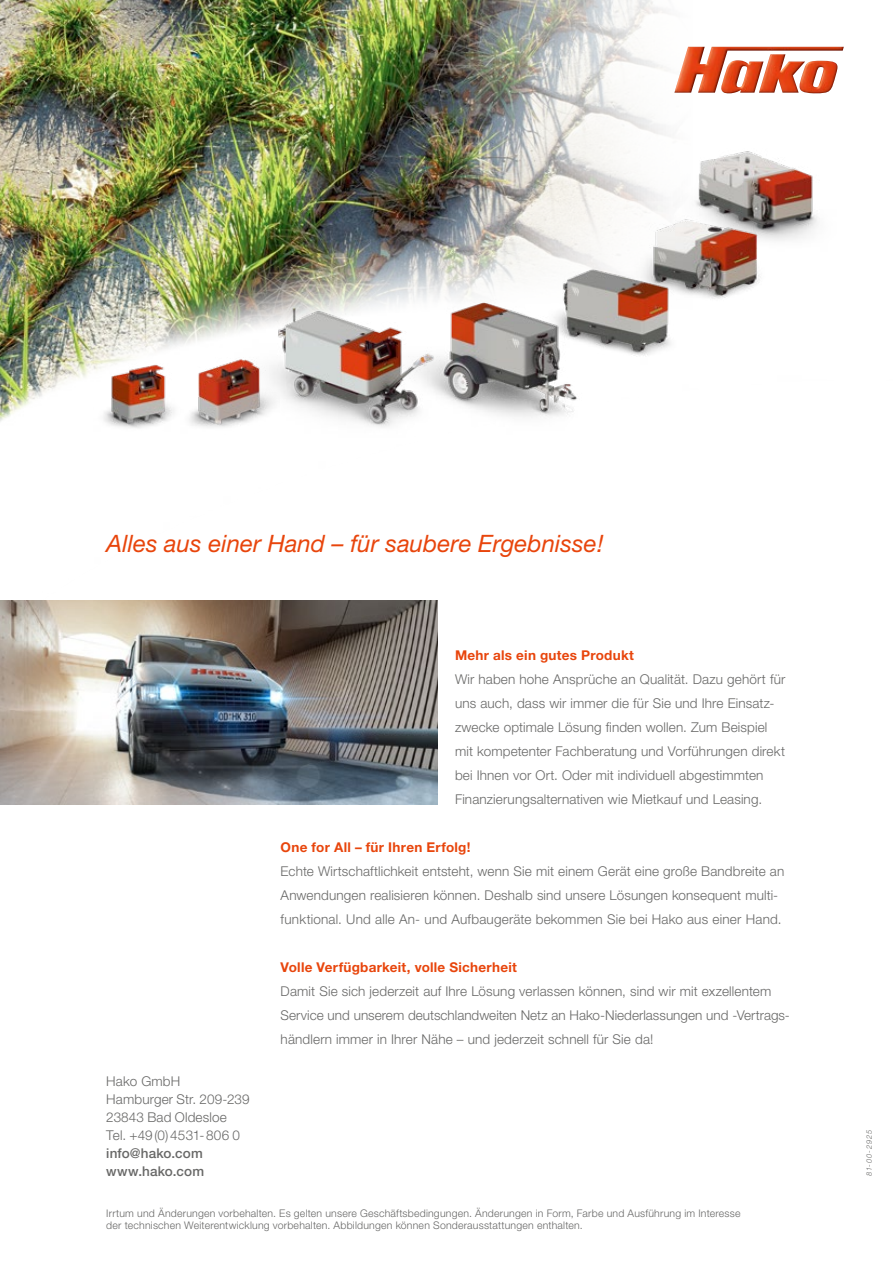
<style>
.page{position:relative;width:893px;height:1263px;background:#fff}
.page>*{position:absolute;margin:0;border:0;box-sizing:border-box;transform-origin:0 0}
.t1{font:italic 24px "Helvetica Neue LT Std";letter-spacing:.005em;color:#e8450c}
.t2{font:300 13.5px/24px "Helvetica Neue LT Std";letter-spacing:.01em;color:#686867}
.t3{font:700 13.5px "Helvetica Neue LT Std";letter-spacing:.02em;color:#e8450c}
.t4{font:500 13.5px/18px "Helvetica Neue LT Std";letter-spacing:.01em;color:#686867}
.t5{font:300 10.5px/12px "Helvetica Neue LT Std";letter-spacing:.02em;color:#686867}
.t6{font:italic 300 7.5px "Helvetica Neue LT Std";letter-spacing:.095em;color:#686867}
</style>
<div class="page">
<img style="left:0;top:0;width:693px;height:202px">
<img style="left:0;top:202px;width:616px;height:157px">
<img style="left:0;top:359px;width:130px;height:63px">
<img style="left:0;top:600px;width:438px;height:204px">
<img style="left:234px;top:295px;width:159px;height:132px">
<img style="left:674px;top:132px;width:143px;height:109px">
<img style="left:94px;top:364px;width:80px;height:64px">
<img style="left:624px;top:198px;width:159px;height:101px">
<img style="left:180px;top:357px;width:99px;height:70px">
<img style="left:393px;top:289px;width:184px;height:134px">
<img style="left:536px;top:254px;width:178px;height:141px">
<img style="left:674px;top:47px;width:170px;height:46px">
<h1 class="t1" style="left:106px;top:529px;width:499px">Alles aus einer Hand – für saubere Ergebnisse!</h1>
<p class="t2" style="left:106px;top:1072px;width:145px;line-height:18px">Hako GmbH<br>Hamburger Str. 209-239<br>23843 Bad Oldesloe<br>Tel. +49(0)4531-806 0</p>
<p class="t4" style="left:106px;top:1144px;width:99px">info@hako.com www.hako.com</p>
<p class="t3" style="left:455px;top:647px;width:181px">Mehr als ein gutes Produkt</p>
<p class="t2" style="left:455px;top:667px;width:332px">Wir haben hohe Ansprüche an Qualität. Dazu gehört für uns auch, dass wir immer die für Sie und Ihre Einsatz&shy;zwecke optimale Lösung finden wollen. Zum Beispiel mit kompetenter Fachberatung und Vorführungen direkt bei Ihnen vor Ort. Oder mit individuell abgestimmten Finanzierungsalternativen wie Mietkauf und Leasing.</p>
<p class="t3" style="left:281px;top:839px;width:191px">One for All – für Ihren Erfolg!</p>
<p class="t2" style="left:281px;top:859px;width:505px">Echte Wirtschaftlichkeit entsteht, wenn Sie mit einem Gerät eine große Bandbreite an<br>Anwendungen realisieren können. Deshalb sind unsere Lösungen konsequent multi&shy;funktional. Und alle An- und Aufbaugeräte bekommen Sie bei Hako aus einer Hand.</p>
<p class="t3" style="left:281px;top:959px;width:238px">Volle Verfügbarkeit, volle Sicherheit</p>
<p class="t2" style="left:281px;top:979px;width:509px">Damit Sie sich jederzeit auf Ihre Lösung verlassen können, sind wir mit exzellentem<br>Service und unserem deutschlandweiten Netz an Hako-Niederlassungen und -Vertrags&shy;händlern immer in Ihrer Nähe – und jederzeit schnell für Sie da!</p>
<p class="t5" style="left:106px;top:1207px;width:636px">Irrtum und Änderungen vorbehalten. Es gelten unsere Geschäftsbedingungen. Änderungen in Form, Farbe und Ausführung im Interesse der technischen Weiterentwicklung vorbehalten. Abbildungen können Sonderausstattungen enthalten.</p>
<p class="t6" style="left:865px;top:1176px;width:47px;rotate:-90deg">81-00-2925</p>
</div>
